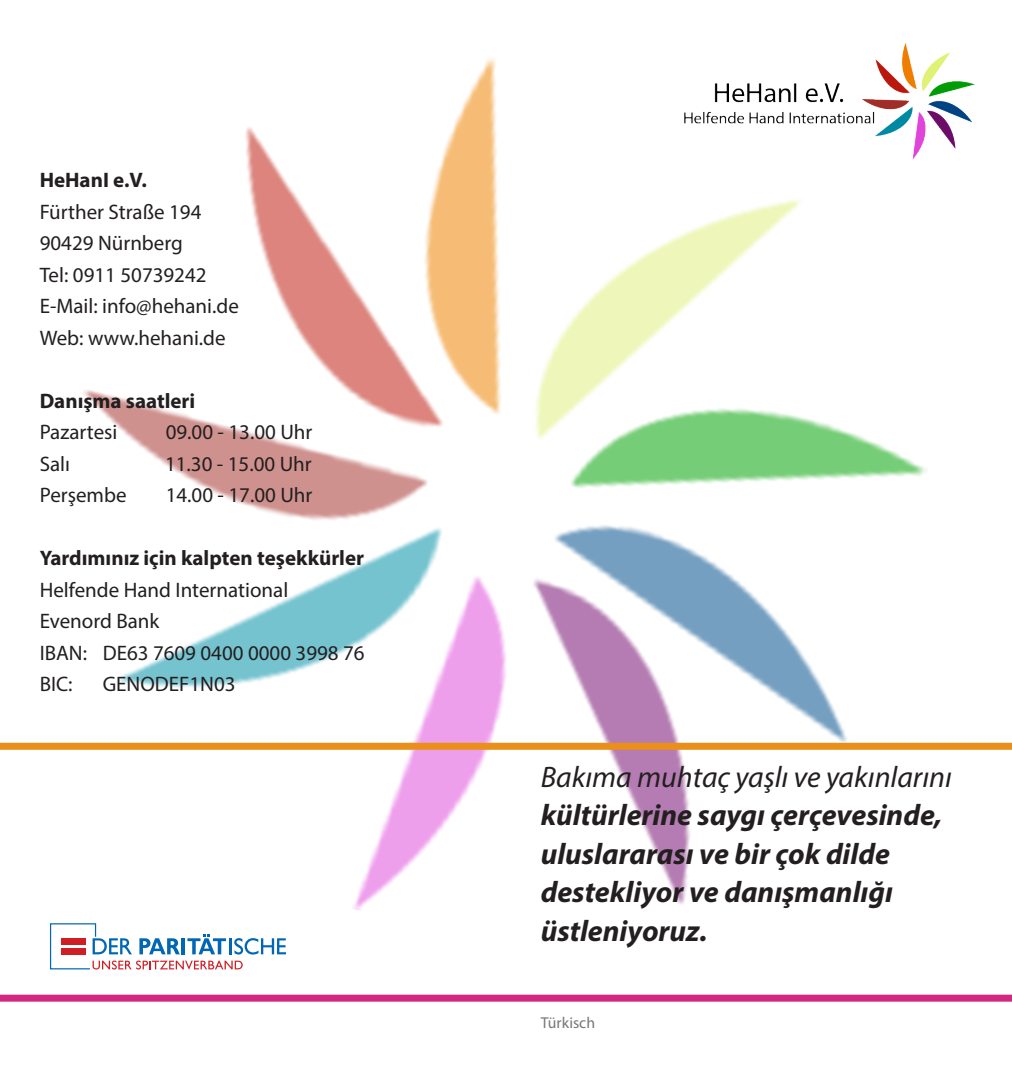
<style>
.page{position:relative;width:1012px;height:1072px;background:#fff}
.page>*{position:absolute;margin:0;border:0;box-sizing:border-box;transform-origin:0 0}
.t1{font:italic 700 29.75px/38.5px "Myriad Pro";color:#231f20}
.t2{font:21px/31.5px "Myriad Pro";color:#231f20}
.t3{font:700 21px/31.5px "Myriad Pro";color:#231f20}
.t4{font:15.75px "Myriad Pro";color:#757679}
.s1{font-weight:400}
</style>
<div class="page">
<img style="left:47px;top:57px;width:919px;height:854px">
<img style="left:680px;top:43px;width:295px;height:117px">
<div style="left:0;top:994px;width:1012px;height:7px;background:#d32780"></div>
<div style="left:0;top:742px;width:1012px;height:7px;background:#e98f1a"></div>
<svg style="left:50px;top:923px;width:236px;height:47px"></svg>
<p class="t3" style="left:40px;top:164px;width:109px">HeHanI e.V.</p>
<p class="t2" style="left:40px;top:195px;width:163px">Fürther Straße 194</p>
<p class="t2" style="left:40px;top:227px;width:145px">90429 Nürnberg</p>
<p class="t2" style="left:40px;top:258px;width:168px">Tel: 0911 50739242</p>
<p class="t2" style="left:40px;top:290px;width:201px">E-Mail: info@hehani.de</p>
<p class="t2" style="left:40px;top:321px;width:187px">Web: www.hehani.de</p>
<p class="t3" style="left:40px;top:384px;width:157px">Danışma saatleri<br><span class="s1">Pazartesi</span></p>
<p class="t2" style="left:166px;top:416px;width:148px">09.00 - 13.00 Uhr</p>
<p class="t2" style="left:40px;top:447px;width:32px">Salı</p>
<p class="t2" style="left:165px;top:447px;width:148px">11.30 - 15.00 Uhr</p>
<p class="t2" style="left:40px;top:479px;width:88px">Perşembe</p>
<p class="t2" style="left:166px;top:479px;width:148px">14.00 - 17.00 Uhr</p>
<p class="t3" style="left:40px;top:542px;width:326px">Yardımınız için kalpten teşekkürler</p>
<p class="t2" style="left:40px;top:573px;width:327px">Helfende Hand International<br>Evenord Bank<br>IBAN: DE63 7609 0400 0000 3998 76</p>
<p class="t2" style="left:40px;top:668px;width:34px">BIC:</p>
<p class="t2" style="left:103px;top:668px;width:134px">GENODEF1N03</p>
<p class="t1" style="left:541px;top:756px;width:413px"><span class="s1">Bakıma muhtaç yaşlı ve yakınlarını </span>kültürlerine saygı çerçevesinde, uluslararası ve bir çok dilde</p>
<p class="t1" style="left:541px;top:872px;width:354px">destekliyor ve danışmanlığı</p>
<p class="t1" style="left:541px;top:910px;width:168px">üstleniyoruz.</p>
<p class="t4" style="left:541px;top:1012px;width:56px">Türkisch</p>
</div>
